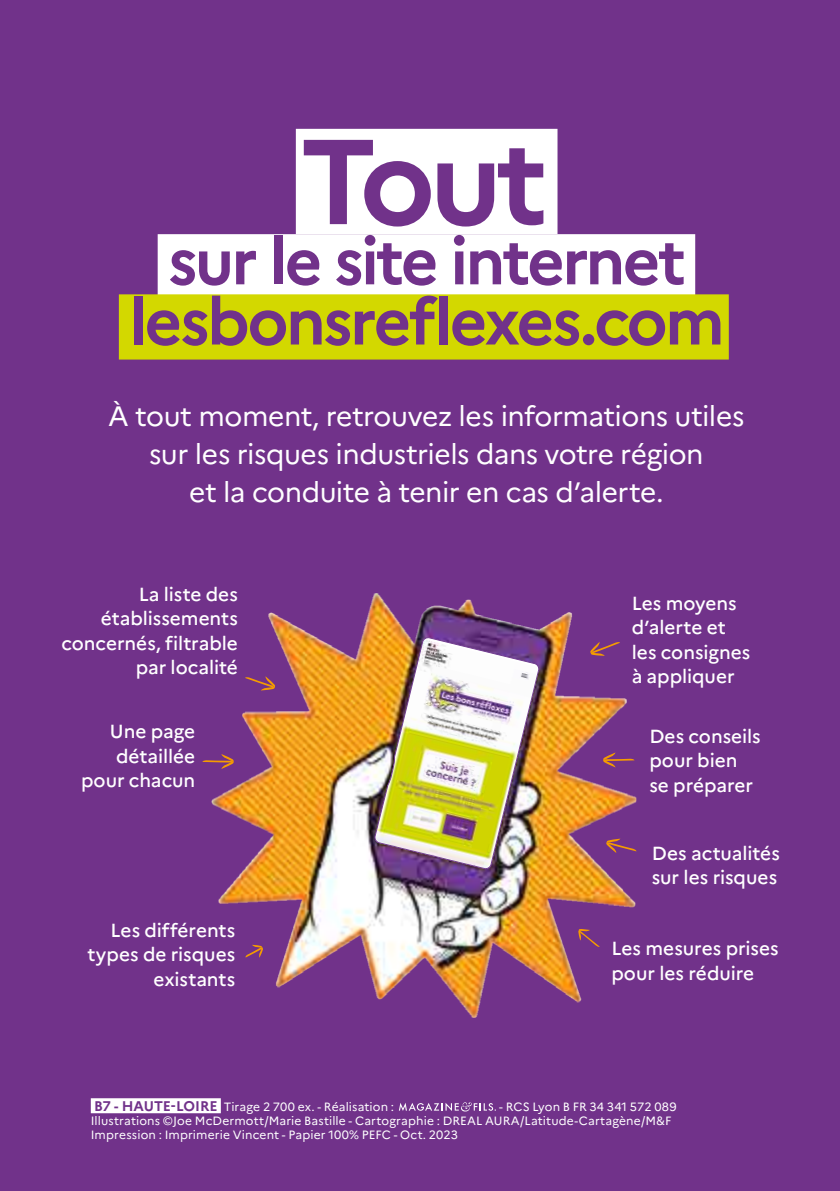
<style>
.page{position:relative;width:840px;height:1191px;background:#fff}
.page>*{position:absolute;margin:0;border:0;box-sizing:border-box;transform-origin:0 0}
.t1{font:700 120.4px "Marianne";color:#71328a}
.t2{font:700 65.2px/60.2px "Marianne";letter-spacing:-.045em;color:#71328a;text-align:center}
.t3{font:28px/38px "Marianne";letter-spacing:-.02em;color:#fff;text-align:center}
.t4{font:500 19px/24.6px "Marianne";letter-spacing:-.005em;color:#fff}
.Texte_tableau_Entreprises{font:12px/14px "Marianne";letter-spacing:.01em;color:#fff}
.s1{font-weight:700;font-size:14px;color:#71328a}
</style>
<div class="page">
<div style="left:0;top:0;width:839px;height:1191px;background:#71328a"></div>
<div style="left:296px;top:129px;width:261px;height:105px;background:#fff"></div>
<div style="left:158px;top:234px;width:536px;height:65px;background:#fff"></div>
<div style="left:119px;top:294px;width:609px;height:65px;background:#d3d800"></div>
<img style="left:211px;top:593px;width:426px;height:425px">
<svg style="left:590px;top:641px;width:29px;height:15px"></svg>
<svg style="left:245px;top:676px;width:30px;height:14px"></svg>
<svg style="left:603px;top:752px;width:31px;height:15px"></svg>
<svg style="left:202px;top:754px;width:31px;height:15px"></svg>
<svg style="left:606px;top:838px;width:30px;height:15px"></svg>
<svg style="left:245px;top:944px;width:18px;height:14px"></svg>
<svg style="left:578px;top:929px;width:21px;height:19px"></svg>
<img style="left:374px;top:636px;width:166px;height:234px">
<div style="left:91px;top:1098px;width:130px;height:15px;background:#fff"></div>
<svg style="left:399px;top:1102px;width:96px;height:9px"></svg>
<p class="t1" style="left:300px;top:108px;width:249px">Tout</p>
<p class="t2" style="left:129px;top:231px;width:597px">sur le site internet lesbonsreflexes.com</p>
<p class="t3" style="left:108px;top:397px;width:637px">À tout moment, retrouvez les informations utiles sur les risques industriels dans votre région<br>et la conduite à tenir en cas d’alerte.</p>
<p class="t4" style="left:61px;top:581px;width:178px;text-align:right">La liste des établissements concernés, filtrable par localité</p>
<p class="t4" style="left:81px;top:719px;width:116px;text-align:right">Une page détaillée pour chacun</p>
<p class="t4" style="left:87px;top:917px;width:149px;text-align:right">Les différents types de risques existants</p>
<p class="t4" style="left:631px;top:590px;width:120px">Les moyens d’alerte et les consignes à appliquer</p>
<p class="t4" style="left:649px;top:723px;width:113px">Des conseils pour bien se préparer</p>
<p class="t4" style="left:651px;top:840px;width:130px">Des actualités sur les risques</p>
<p class="t4" style="left:611px;top:936px;width:169px">Les mesures prises pour les réduire</p>
<p class="Texte_tableau_Entreprises" style="left:94px;top:1099px;width:301px"><span class="s1">B7 - HAUTE-LOIRE</span> Tirage 2 700 ex. - Réalisation :</p>
<p class="Texte_tableau_Entreprises" style="left:91px;top:1099px;width:587px;text-indent:408px">- RCS Lyon B FR 34 341 572 089<br>Illustrations ©Joe McDermott/Marie Bastille - Cartographie : DREAL AURA/Latitude-Cartagène/M&amp;F<br>Impression : Imprimerie Vincent - Papier 100% PEFC - Oct. 2023</p>
</div>
